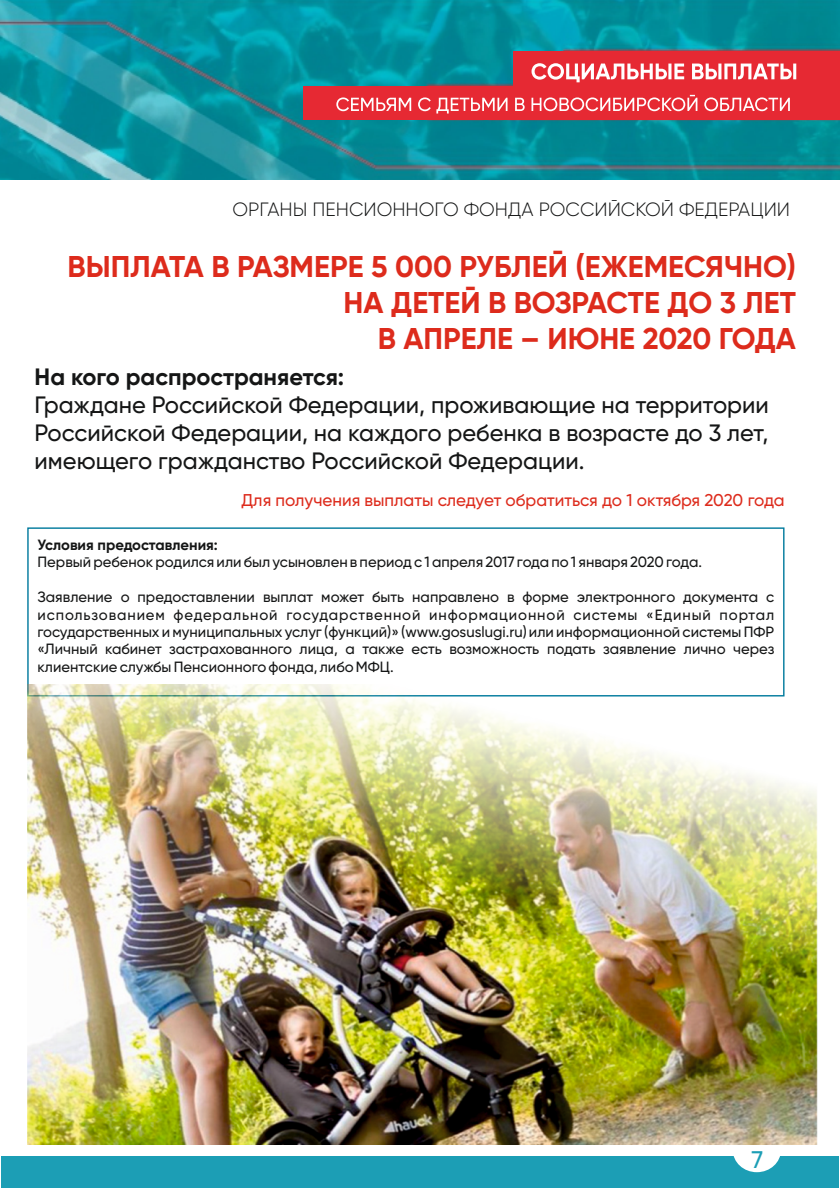
<style>
.page{position:relative;width:840px;height:1191px;background:#fff}
.page>*{position:absolute;margin:0;border:0;box-sizing:border-box;transform-origin:0 0}
.t1{font:700 30px/36.2px "Gilroy";color:#dd2b1c;text-align:right}
.t2{font:500 24px "Gilroy";color:#1c9eb5}
.t3{font:500 23.6px/27.8px "Gilroy";color:#151616;text-align:justify}
.t4{font:700 23.6px "Gilroy";color:#151616}
.t5{font:300 19.2px "Gilroy";color:#151616}
.t6{font:500 17px "Gilroy";color:#dd2b1c}
.t7{font:500 14.8px/17.4px "Gilroy";color:#151616;text-align:justify}
.t8{font:700 14.8px "Gilroy";color:#151616}
</style>
<div class="page">
<div style="left:1px;top:1155px;width:837px;height:32px;background:#1c9eb5"></div>
<div style="left:732px;top:1128px;width:48px;height:44px;background:#fff;border-radius:50%"></div>
<img style="left:27px;top:684px;width:790px;height:460px">
<img style="left:0;top:0;width:839px;height:180px">
<div style="left:512px;top:51px;width:327px;height:34px;background:#e62933"></div>
<div style="left:303px;top:86px;width:536px;height:34px;background:#e62933"></div>
<svg style="left:531px;top:63px;width:264px;height:19px"></svg>
<svg style="left:336px;top:95px;width:453px;height:18px"></svg>
<p class="t5" style="left:232px;top:201px;width:558px">ОРГАНЫ ПЕНСИОННОГО ФОНДА РОССИЙСКОЙ ФЕДЕРАЦИИ</p>
<h1 class="t1" style="left:68px;top:249px;width:729px">ВЫПЛАТА В РАЗМЕРЕ 5 000 РУБЛЕЙ (ЕЖЕМЕСЯЧНО)<br>НА ДЕТЕЙ В ВОЗРАСТЕ ДО 3 ЛЕТ<br>В АПРЕЛЕ – ИЮНЕ 2020 ГОДА</h1>
<h3 class="t4" style="left:35px;top:366px;width:311px">На кого распространяется:</h3>
<h3 class="t3" style="left:35px;top:392px;width:735px">Граждане Российской Федерации, проживающие на территории Российской Федерации, на каждого ребенка в возрасте до 3 лет, имеющего гражданство Российской Федерации.</h3>
<p class="t6" style="left:241px;top:492px;width:544px">Для получения выплаты следует обратиться до 1 октября 2020 года</p>
<p class="t8" style="left:38px;top:537px;width:182px">Условия предоставления:</p>
<p class="t7" style="left:37px;top:554px;width:665px">Первый ребенок родился или был усыновлен в период с 1 апреля 2017 года по 1 января 2020 года.</p>
<p class="t7" style="left:37px;top:589px;width:738px">Заявление о предоставлении выплат может быть направлено в форме электронного документа с использованием федеральной государственной информационной системы «Единый портал государственных и муниципальных услуг (функций)» (www.gosuslugi.ru) или информационной системы ПФР «Личный кабинет застрахованного лица, а также есть возможность подать заявление лично через клиентские службы Пенсионного фонда, либо МФЦ.</p>
<h2 class="t2" style="left:751px;top:1149px;width:13px">7</h2>
</div>
